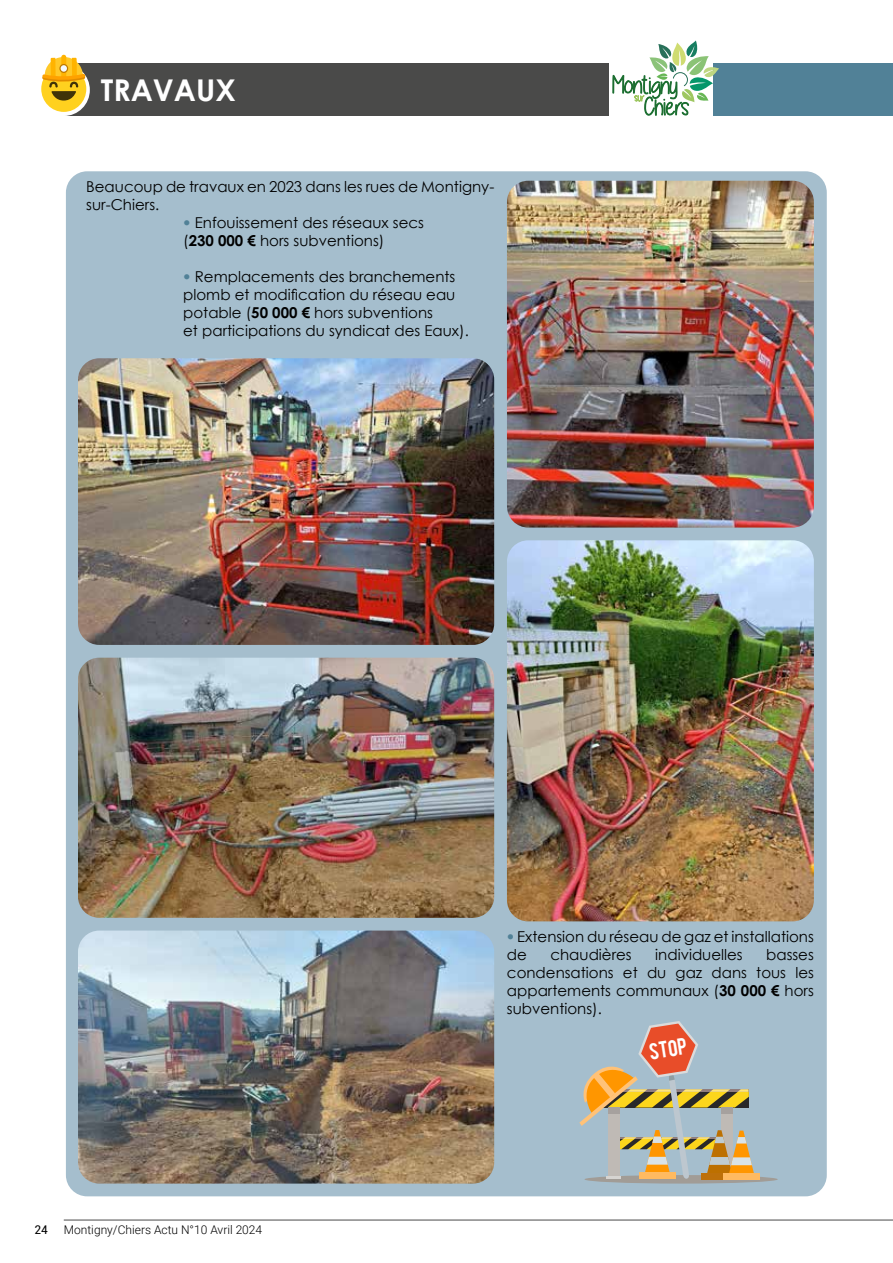
<style>
.page{position:relative;width:893px;height:1263px;background:#fff}
.page>*{position:absolute;margin:0;border:0;box-sizing:border-box;transform-origin:0 0}
.t1{font:700 30px "Century Gothic";color:#fff}
.t2{font:18.3px "Bebas";color:#fff}
.t3{font:15px/18px "Century Gothic";color:#000}
.t4{font:300 12px "Roboto";color:#000}
.t5{font:12px "Roboto";color:#000}
.s1{font-family:"Museo 300";color:#518197}
.s2{font-weight:700}
</style>
<div class="page">
<hr style="left:64px;top:1220px;width:829px;height:1px;background:#4a4a49">
<div style="left:66px;top:171px;width:761px;height:1025px;background:#a5becd;border-radius:21px"></div>
<div style="left:713px;top:64px;width:180px;height:52px;background:#518197"></div>
<svg style="left:612px;top:40px;width:107px;height:76px"></svg>
<div style="left:64px;top:64px;width:545px;height:52px;background:#4a4a49"></div>
<svg style="left:38px;top:64px;width:52px;height:52px"></svg>
<div style="left:41px;top:66px;width:45px;height:46px;background:#ffd11f;border-radius:50%"></div>
<svg style="left:42px;top:55px;width:43px;height:46px"></svg>
<svg style="left:59px;top:64px;width:9px;height:9px"></svg>
<div style="left:61px;top:65px;width:6px;height:7px;background:#f5faff;border-radius:50%"></div>
<img style="left:507px;top:181px;width:307px;height:347px">
<img style="left:78px;top:358px;width:416px;height:287px">
<img style="left:507px;top:540px;width:307px;height:381px">
<img style="left:78px;top:658px;width:416px;height:260px">
<img style="left:78px;top:930px;width:416px;height:253px">
<div style="left:584px;top:1175px;width:194px;height:8px;background:#a19c96;border-radius:50%"></div>
<div style="left:723px;top:1173px;width:37px;height:6px;background:#ffba61"></div>
<svg style="left:579px;top:1021px;width:175px;height:158px"></svg>
<h1 class="t1" style="left:101px;top:67px;width:136px">TRAVAUX</h1>
<p class="t3" style="left:86px;top:177px;width:409px">Beaucoup de travaux en 2023 dans les rues de Montigny-</p>
<p class="t3" style="left:86px;top:195px;width:75px">sur-Chiers.</p>
<p class="t3" style="left:183px;top:213px;width:242px"><span class="s1">∞</span> Enfouissement des réseaux secs</p>
<p class="t3" style="left:183px;top:231px;width:203px">(<span class="s2">230 000 €</span> hors subventions)</p>
<p class="t3" style="left:183px;top:267px;width:287px"><span class="s1">∞</span> Remplacements des branchements plomb et modification du réseau eau potable (<span class="s2">50 000 €</span> hors subventions<br>et participations du syndicat des Eaux).</p>
<p class="t5" style="left:34px;top:1222px;width:15px">24</p>
<p class="t4" style="left:64px;top:1222px;width:200px">Montigny/Chiers Actu N°10 Avril 2024</p>
<p class="t3" style="left:507px;top:927px;width:308px"><span class="s1">∞</span> Extension du réseau de gaz et installations de</p>
<p class="t3" style="left:550px;top:945px;width:83px">chaudières</p>
<p class="t3" style="left:655px;top:945px;width:89px">individuelles</p>
<p class="t3" style="left:507px;top:945px;width:308px;text-align:justify;text-indent:259px">basses condensations et du gaz dans tous les appartements communaux (<span class="s2">30 000 €</span> hors subventions).</p>
<p class="t2" style="left:647px;top:1038px;width:40px;rotate:-9deg">STOP</p>
</div>
